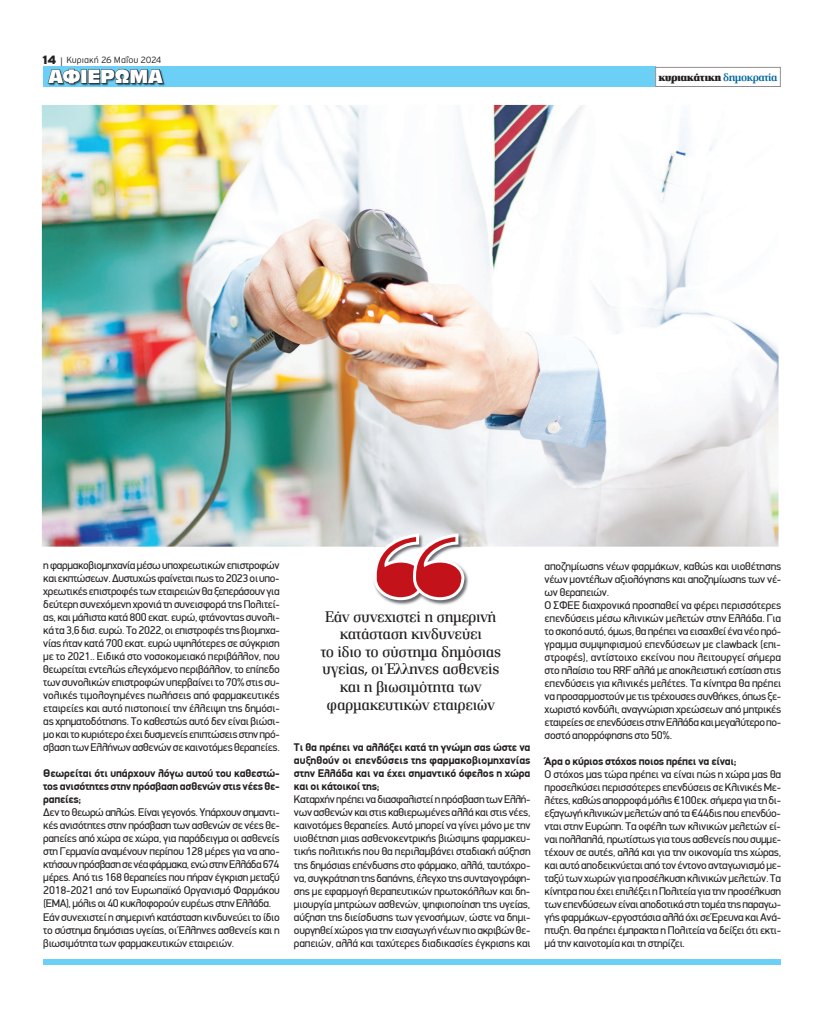
<style>
.page{position:relative;width:823px;height:1021px;background:#fff}
.page>*{position:absolute;margin:0;border:0;box-sizing:border-box;transform-origin:0 0}
.t1{font:143px "UB Bonati Heavy Medium";color:#c4121a}
.t2{font:19.8px "UB Antique Olive Compact";letter-spacing:-.01em;color:#fff}
.t3{font:300 16px/17.6px "Renault";letter-spacing:-.025em;color:#231f20;text-align:center}
.t4{font:700 11.3px "Renault";letter-spacing:-.05em;color:#231f20}
.t5{font:11.2px/13px "PF Din Display";letter-spacing:-.02em;color:#231f20;text-align:justify}
.t6{font:700 11.2px/13px "PF Din Display";letter-spacing:-.02em;color:#231f20;text-align:justify}
.t7{font:300 9px "Interstate GR";color:#231f20}
.s1{font-weight:900;font-size:12px}
.s2{font-size:9.5px}
.s3{font-weight:500;color:#00669e}
</style>
<div class="page">
<div style="left:43px;top:67px;width:612px;height:20px;background:#6bcff6"></div>
<img style="left:49px;top:70px;width:116px;height:15px">
<svg style="left:48px;top:69px;width:32px;height:15px"></svg>
<div style="left:81px;top:70px;width:5px;height:13px;border:1px solid #231f20"></div>
<svg style="left:88px;top:69px;width:75px;height:14px"></svg>
<svg style="left:655px;top:67px;width:125px;height:20px"></svg>
<div style="left:43px;top:959px;width:737px;height:5px;background:#6bcff6"></div>
<img style="left:42px;top:105px;width:736px;height:441px">
<svg style="left:369px;top:530px;width:100px;height:74px"></svg>
<p class="t7" style="left:43px;top:55px;width:120px"><span class="s1">14</span> <span class="s2">|</span> Κυριακή 26 Μαΐου 2024</p>
<h2 class="t2" style="left:48px;top:66px;width:116px">ΑΦΙΕΡΩΜΑ</h2>
<p class="t4" style="left:658px;top:71px;width:120px">κυριακάτικη <span class="s3">δημοκρατία</span></p>
<p class="t5" style="left:43px;top:559px;width:238px">η φαρµακοβιοµηχανία µέσω υποχρεωτικών επιστροφών και εκπτώσεων. Δυστυχώς φαίνεται πως το 2023 οι υπο&shy;χρεωτικές επιστροφές των εταιρειών θα ξεπεράσουν για δεύτερη συνεχόµενη χρονιά τη συνεισφορά της Πολιτεί&shy;ας, και µάλιστα κατά 800 εκατ. ευρώ, φτάνοντας συνολι&shy;κά τα 3,6 δισ. ευρώ. Το 2022, οι επιστροφές της βιοµηχα&shy;νίας ήταν κατά 700 εκατ. ευρώ υψηλότερες σε σύγκριση µε το 2021.. Ειδικά στο νοσοκοµειακό περιβάλλον, που θεωρείται εντελώς ελεγχόµενο περιβάλλον, το επίπεδο των συνολικών επιστροφών υπερβαίνει το 70% στις συ&shy;νολικές τιµολογηµένες πωλήσεις από φαρµακευτικές εταιρείες και αυτό πιστοποιεί την έλλειψη της δηµόσι&shy;ας χρηµατοδότησης. Το καθεστώς αυτό δεν είναι βιώσι&shy;µο και το κυριότερο έχει δυσµενείς επιπτώσεις στην πρό&shy;σβαση των Ελλήνων ασθενών σε καινοτόµες θεραπείες.</p>
<p class="t6" style="left:43px;top:766px;width:238px">Θεωρείται ότι υπάρχουν λόγω αυτού του καθεστώ&shy;τος ανισότητες στην πρόσβαση ασθενών στις νέες θε&shy;ραπείες;</p>
<p class="t5" style="left:43px;top:806px;width:238px;text-align:left">Δεν το θεωρώ απλώς. Είναι γεγονός. Υπάρχουν σηµαντι&shy;κές ανισότητες στην πρόσβαση των ασθενών σε νέες θε&shy;ραπείες από χώρα σε χώρα, για παράδειγµα οι ασθενείς στη Γερµανία αναµένουν περίπου 128 µέρες για να απο&shy;κτήσουν πρόσβαση σε νέα φάρµακα, ενώ στην Ελλάδα 674 µέρες. Από τις 168 θεραπείες που πήραν έγκριση µεταξύ 2018-2021 από τον Ευρωπαϊκό Οργανισµό Φαρµάκου (ΕΜΑ), µόλις οι 40 κυκλοφορούν ευρέως στην Ελλάδα.<br>Εάν συνεχιστεί η σηµερινή κατάσταση κινδυνεύει το ίδιο το σύστηµα δηµόσιας υγείας, οι Έλληνες ασθενείς και η βιωσιµότητα των φαρµακευτικών εταιρειών.</p>
<h1 class="t1" style="left:463px;top:627px;width:93px;rotate:-180deg">''</h1>
<h3 class="t3" style="left:320px;top:608px;width:182px">Εάν συνεχιστεί η σημερινή κατάσταση κινδυνεύει<br>το ίδιο το σύστημα δημόσιας υγείας, οι Έλληνες ασθενείς και η βιωσιμότητα των φαρμακευτικών εταιρειών</h3>
<p class="t6" style="left:294px;top:741px;width:238px">Τι θα πρέπει να αλλάξει κατά τη γνώµη σας ώστε να αυξηθούν οι επενδύσεις της φαρµακοβιοµηχανίας στην Ελλάδα και να έχει σηµαντικό όφελος η χώρα και οι κάτοικοί της;</p>
<p class="t5" style="left:294px;top:793px;width:238px">Καταρχήν πρέπει να διασφαλιστεί η πρόσβαση των Ελλή&shy;νων ασθενών και στις καθιερωµένες αλλά και στις νέες, καινοτόµες θεραπείες. Αυτό µπορεί να γίνει µόνο µε την υιοθέτηση µιας ασθενοκεντρικής βιώσιµης φαρµακευ&shy;τικής πολιτικής που θα περιλαµβάνει σταδιακή αύξηση της δηµόσιας επένδυσης στο φάρµακο, αλλά, ταυτόχρο&shy;να, συγκράτηση της δαπάνης, έλεγχο της συνταγογράφη&shy;σης µε εφαρµογή θεραπευτικών πρωτοκόλλων και δη&shy;µιουργία µητρώων ασθενών, ψηφιοποίηση της υγείας, αύξηση της διείσδυσης των γενοσήµων, ώστε να δηµι&shy;ουργηθεί χώρος για την εισαγωγή νέων πιο ακριβών θε&shy;ραπειών, αλλά και ταχύτερες διαδικασίες έγκρισης και</p>
<p class="t5" style="left:544px;top:559px;width:238px;text-align:left">αποζηµίωσης νέων φαρµάκων, καθώς και υιοθέτησης νέων µοντέλων αξιολόγησης και αποζηµίωσης των νέ&shy;ων θεραπειών.<br>Ο ΣΦΕΕ διαχρονικά προσπαθεί να φέρει περισσότερες επενδύσεις µέσω κλινικών µελετών στην Ελλάδα. Για το σκοπό αυτό, όµως, θα πρέπει να εισαχθεί ένα νέο πρό&shy;γραµµα συµψηφισµού επενδύσεων µε clawback (επι&shy;στροφές), αντίστοιχο εκείνου που λειτουργεί σήµερα στο πλαίσιο του RRF αλλά µε αποκλειστική εστίαση στις επενδύσεις για κλινικές µελέτες. Τα κίνητρα θα πρέπει να προσαρµοστούν µε τις τρέχουσες συνθήκες, όπως ξε&shy;χωριστό κονδύλι, αναγνώριση χρεώσεων από µητρικές εταιρείες σε επενδύσεις στην Ελλάδα και µεγαλύτερο πο&shy;σοστό απορρόφησης στο 50%.</p>
<p class="t6" style="left:544px;top:754px;width:193px">Άρα ο κύριος στόχος ποιος πρέπει να είναι;</p>
<p class="t5" style="left:544px;top:767px;width:238px">Ο στόχος µας τώρα πρέπει να είναι πώς η χώρα µας θα προσελκύσει περισσότερες επενδύσεις σε Κλινικές Με&shy;λέτες, καθώς απορροφά µόλις €100εκ. σήµερα για τη δι&shy;εξαγωγή κλινικών µελετών από τα €44δις που επενδύο&shy;νται στην Ευρώπη. Τα οφέλη των κλινικών µελετών εί&shy;ναι πολλαπλά, πρωτίστως για τους ασθενείς που συµµε&shy;τέχουν σε αυτές, αλλά και για την οικονοµία της χώρας, και αυτό αποδεικνύεται από τον έντονο ανταγωνισµό µε&shy;ταξύ των χωρών για προσέλκυση κλινικών µελετών. Τα κίνητρα που έχει επιλέξει η Πολιτεία για την προσέλκυση των επενδύσεων είναι αποδοτικά στη τοµέα της παραγω&shy;γής φαρµάκων-εργοστάσια αλλά όχι σε Έρευνα και Ανά&shy;πτυξη. Θα πρέπει έµπρακτα η Πολιτεία να δείξει ότι εκτι&shy;µά την καινοτοµία και τη στηρίζει.</p>
</div>
